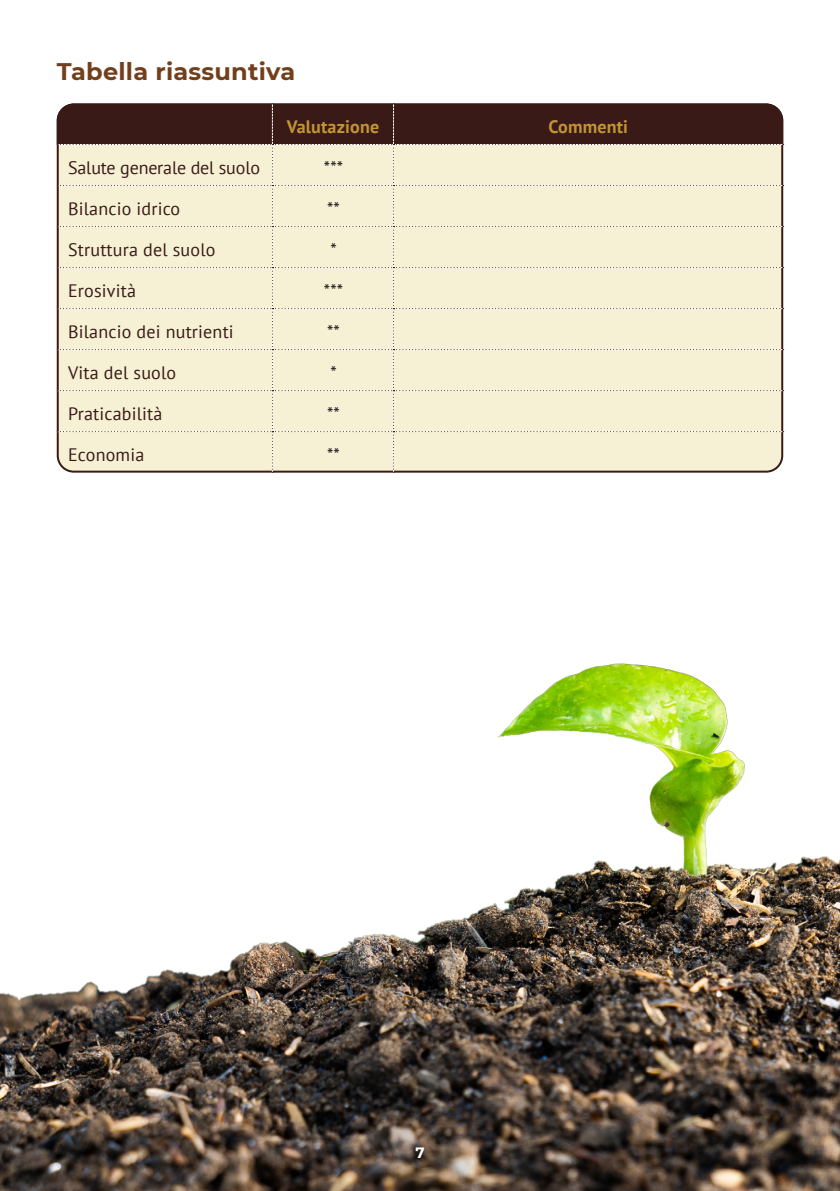
<style>
.page{position:relative;width:840px;height:1191px;background:#fff}
.page>*{position:absolute;margin:0;border:0;box-sizing:border-box;transform-origin:0 0}
.body{font:700 24px "Montserrat";letter-spacing:.01em;color:#723f1c}
.t1{font:18px "PT Sans";letter-spacing:.01em;color:#391a17}
.t2{font:18px "PT Sans";letter-spacing:-.01em;color:#391a17}
.t3{font:700 18px "PT Sans";letter-spacing:.01em;color:#c19435}
.t4{font:18px "PT Sans";color:#231f20}
.t5{font:700 15px "Montserrat";color:#fff}
</style>
<div class="page">
<img style="left:0;top:663px;width:839px;height:528px">
<svg style="left:57px;top:103px;width:726px;height:369px"></svg>
<p class="body" style="left:57px;top:54px;width:240px">Tabella riassuntiva</p>
<p class="t3" style="left:286px;top:115px;width:94px">Valutazione</p>
<p class="t3" style="left:548px;top:115px;width:81px">Commenti</p>
<p class="t2" style="left:68px;top:156px;width:193px">Salute generale del suolo</p>
<p class="t4" style="left:323px;top:156px;width:21px">***</p>
<p class="t1" style="left:68px;top:197px;width:114px">Bilancio idrico</p>
<p class="t4" style="left:327px;top:197px;width:14px">**</p>
<p class="t1" style="left:68px;top:238px;width:149px">Struttura del suolo</p>
<p class="t4" style="left:330px;top:238px;width:8px">*</p>
<p class="t1" style="left:68px;top:279px;width:69px">Erosività</p>
<p class="t4" style="left:323px;top:279px;width:21px">***</p>
<p class="t1" style="left:68px;top:320px;width:167px">Bilancio dei nutrienti</p>
<p class="t4" style="left:327px;top:320px;width:14px">**</p>
<p class="t1" style="left:68px;top:361px;width:109px">Vita del suolo</p>
<p class="t4" style="left:330px;top:361px;width:8px">*</p>
<p class="t1" style="left:68px;top:402px;width:96px">Praticabilità</p>
<p class="t4" style="left:327px;top:402px;width:14px">**</p>
<p class="t1" style="left:68px;top:443px;width:78px">Economia</p>
<p class="t4" style="left:327px;top:443px;width:14px">**</p>
<p class="t5" style="left:415px;top:1141px;width:11px">7</p>
</div>
